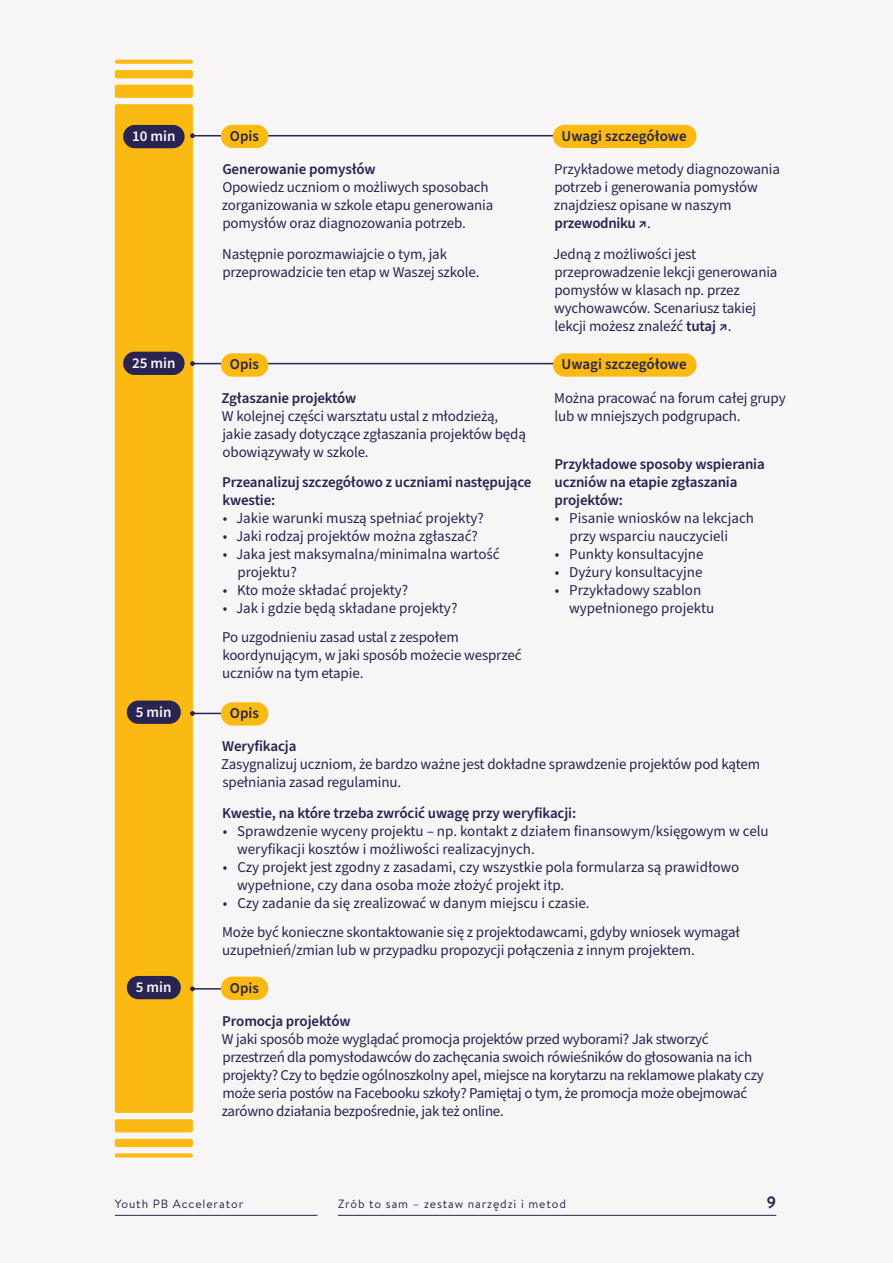
<style>
.page{position:relative;width:893px;height:1263px;background:#f7f5f5}
.page>*{position:absolute;margin:0;border:0;box-sizing:border-box;transform-origin:0 0}
.t1{font:700 16.5px "Brandon Text";color:#292452}
.WYKRES_TREŚĆ{font:15px/18px "Source Sans Pro";letter-spacing:-.01em;color:#292452}
.WYKRES_SEMIBOLD{font:600 15px/18px "Source Sans Pro";letter-spacing:-.01em;color:#292452}
.WYKRES_TREŚĆ_ODSTĘP{font:15px/18px "Source Sans Pro";letter-spacing:-.01em;color:#292452}
.DESCRIPTION{font:600 15px "Source Sans Pro";color:#292452}
.CZAS{font:600 15px "Source Sans Pro";color:#f7f5f5}
.t2{font:12px "Brandon Text";letter-spacing:.075em;color:#292452}
.s1{font-weight:600}
</style>
<div class="page">
<div style="left:115px;top:1119px;width:78px;height:13px;background:#faba12;border-radius:2px"></div>
<div style="left:115px;top:1139px;width:78px;height:8px;background:#faba12;border-radius:2px"></div>
<svg style="left:115px;top:1153px;width:78px;height:4px"></svg>
<div style="left:115px;top:104px;width:78px;height:1009px;background:#faba12;border-radius:2px"></div>
<div style="left:115px;top:85px;width:78px;height:13px;background:#faba12;border-radius:2px"></div>
<div style="left:115px;top:70px;width:78px;height:8px;background:#faba12;border-radius:2px"></div>
<svg style="left:115px;top:60px;width:78px;height:4px"></svg>
<hr style="left:192px;top:135px;width:374px;height:1px;background:#292452">
<svg style="left:190px;top:133px;width:5px;height:5px"></svg>
<hr style="left:192px;top:713px;width:47px;height:1px;background:#292452">
<svg style="left:190px;top:711px;width:5px;height:5px"></svg>
<hr style="left:192px;top:988px;width:47px;height:1px;background:#292452">
<svg style="left:190px;top:986px;width:5px;height:5px"></svg>
<hr style="left:192px;top:363px;width:374px;height:1px;background:#292452">
<svg style="left:190px;top:361px;width:5px;height:5px"></svg>
<hr style="left:338px;top:1215px;width:438px;height:1px;background:#292452">
<hr style="left:115px;top:1215px;width:202px;height:1px;background:#292452">
<div style="left:221px;top:125px;width:47px;height:23px;background:#faba12;border-radius:12px"></div>
<div style="left:553px;top:125px;width:144px;height:23px;background:#faba12;border-radius:12px"></div>
<div style="left:221px;top:353px;width:47px;height:24px;background:#faba12;border-radius:12px"></div>
<div style="left:553px;top:353px;width:144px;height:24px;background:#faba12;border-radius:12px"></div>
<div style="left:221px;top:702px;width:47px;height:24px;background:#faba12;border-radius:12px"></div>
<div style="left:221px;top:977px;width:47px;height:23px;background:#faba12;border-radius:12px"></div>
<div style="left:127px;top:700px;width:54px;height:24px;background:#292452;border-radius:12px"></div>
<div style="left:127px;top:976px;width:54px;height:23px;background:#292452;border-radius:12px"></div>
<div style="left:123px;top:125px;width:62px;height:23px;background:#292452;border-radius:12px"></div>
<div style="left:123px;top:352px;width:62px;height:23px;background:#292452;border-radius:12px"></div>
<p class="CZAS" style="left:132px;top:126px;width:45px">10 min</p>
<p class="DESCRIPTION" style="left:230px;top:126px;width:31px">Opis</p>
<p class="WYKRES_SEMIBOLD" style="left:222px;top:160px;width:155px">Generowanie pomysłów</p>
<p class="WYKRES_TREŚĆ" style="left:222px;top:178px;width:273px">Opowiedz uczniom o możliwych sposobach zorganizowania w szkole etapu generowania pomysłów oraz diagnozowania potrzeb.</p>
<p class="WYKRES_TREŚĆ" style="left:222px;top:245px;width:259px">Następnie porozmawiajcie o tym, jak przeprowadzicie ten etap w Waszej szkole.</p>
<p class="DESCRIPTION" style="left:562px;top:126px;width:126px">Uwagi szczegółowe</p>
<p class="WYKRES_TREŚĆ" style="left:554px;top:160px;width:228px">Przykładowe metody diagnozowania potrzeb i generowania pomysłów znajdziesz opisane w naszym <span class="s1">przewodniku ↗</span>.</p>
<p class="WYKRES_TREŚĆ" style="left:553px;top:245px;width:226px">Jedną z możliwości jest przeprowadzenie lekcji generowania pomysłów w klasach np. przez wychowawców. Scenariusz takiej lekcji możesz znaleźć <span class="s1">tutaj ↗</span>.</p>
<p class="CZAS" style="left:132px;top:353px;width:45px">25 min</p>
<p class="DESCRIPTION" style="left:230px;top:354px;width:31px">Opis</p>
<p class="WYKRES_SEMIBOLD" style="left:222px;top:389px;width:136px">Zgłaszanie projektów</p>
<p class="WYKRES_TREŚĆ" style="left:222px;top:407px;width:306px">W kolejnej części warsztatu ustal z młodzieżą, jakie zasady dotyczące zgłaszania projektów będą obowiązywały w szkole.</p>
<p class="WYKRES_SEMIBOLD" style="left:222px;top:474px;width:311px">Przeanalizuj szczegółowo z uczniami następujące kwestie:</p>
<p class="WYKRES_TREŚĆ" style="left:223px;top:510px;width:263px">• Jakie warunki muszą spełniać projekty?</p>
<p class="WYKRES_TREŚĆ" style="left:223px;top:528px;width:257px">• Jaki rodzaj projektów można zgłaszać?</p>
<p class="WYKRES_TREŚĆ" style="left:237px;top:546px;width:264px;text-indent:-14px">• Jaka jest maksymalna/minimalna wartość projektu?</p>
<p class="WYKRES_TREŚĆ" style="left:223px;top:582px;width:187px">• Kto może składać projekty?</p>
<p class="WYKRES_TREŚĆ" style="left:223px;top:600px;width:236px">• Jak i gdzie będą składane projekty?</p>
<p class="WYKRES_TREŚĆ_ODSTĘP" style="left:222px;top:628px;width:301px">Po uzgodnieniu zasad ustal z zespołem koordynującym, w jaki sposób możecie wesprzeć uczniów na tym etapie.</p>
<p class="DESCRIPTION" style="left:562px;top:354px;width:126px">Uwagi szczegółowe</p>
<p class="WYKRES_TREŚĆ" style="left:554px;top:389px;width:233px">Można pracować na forum całej grupy lub w mniejszych podgrupach.</p>
<p class="WYKRES_SEMIBOLD" style="left:554px;top:456px;width:212px">Przykładowe sposoby wspierania uczniów na etapie zgłaszania projektów:</p>
<p class="WYKRES_TREŚĆ" style="left:569px;top:510px;width:186px;text-indent:-14px">• Pisanie wniosków na lekcjach przy wsparciu nauczycieli</p>
<p class="WYKRES_TREŚĆ" style="left:555px;top:546px;width:150px">• Punkty konsultacyjne</p>
<p class="WYKRES_TREŚĆ" style="left:555px;top:564px;width:149px">• Dyżury konsultacyjne</p>
<p class="WYKRES_TREŚĆ" style="left:569px;top:582px;width:147px;text-indent:-14px">• Przykładowy szablon wypełnionego projektu</p>
<p class="CZAS" style="left:136px;top:702px;width:37px">5 min</p>
<p class="CZAS" style="left:136px;top:977px;width:37px">5 min</p>
<p class="DESCRIPTION" style="left:230px;top:703px;width:31px">Opis</p>
<p class="WYKRES_SEMIBOLD" style="left:222px;top:738px;width:76px">Weryfikacja</p>
<p class="WYKRES_TREŚĆ" style="left:221px;top:756px;width:541px">Zasygnalizuj uczniom, że bardzo ważne jest dokładne sprawdzenie projektów pod kątem spełniania zasad regulaminu.</p>
<p class="WYKRES_SEMIBOLD" style="left:222px;top:805px;width:355px">Kwestie, na które trzeba zwrócić uwagę przy weryfikacji:</p>
<p class="WYKRES_TREŚĆ" style="left:237px;top:823px;width:533px;text-indent:-14px">• Sprawdzenie wyceny projektu – np. kontakt z działem finansowym/księgowym w celu weryfikacji kosztów i możliwości realizacyjnych.</p>
<p class="WYKRES_TREŚĆ" style="left:237px;top:859px;width:504px;text-indent:-14px">• Czy projekt jest zgodny z zasadami, czy wszystkie pola formularza są prawidłowo wypełnione, czy dana osoba może złożyć projekt itp.</p>
<p class="WYKRES_TREŚĆ" style="left:223px;top:895px;width:368px">• Czy zadanie da się zrealizować w danym miejscu i czasie.</p>
<p class="WYKRES_TREŚĆ_ODSTĘP" style="left:222px;top:923px;width:519px">Może być konieczne skontaktowanie się z projektodawcami, gdyby wniosek wymagał uzupełnień/zmian lub w przypadku propozycji połączenia z innym projektem.</p>
<p class="DESCRIPTION" style="left:230px;top:978px;width:31px">Opis</p>
<p class="WYKRES_SEMIBOLD" style="left:222px;top:1012px;width:130px">Promocja projektów</p>
<p class="WYKRES_TREŚĆ" style="left:222px;top:1030px;width:543px">W jaki sposób może wyglądać promocja projektów przed wyborami? Jak stworzyć przestrzeń dla pomysłodawców do zachęcania swoich rówieśników do głosowania na ich projekty? Czy to będzie ogólnoszkolny apel, miejsce na korytarzu na reklamowe plakaty czy może seria postów na Facebooku szkoły? Pamiętaj o tym, że promocja może obejmować zarówno działania bezpośrednie, jak też online.</p>
<p class="t2" style="left:115px;top:1196px;width:130px">Youth PB Accelerator</p>
<p class="t2" style="left:338px;top:1196px;width:230px">Zrób to sam – zestaw narzędzi i metod</p>
<p class="t1" style="left:766px;top:1191px;width:11px">9</p>
</div>
